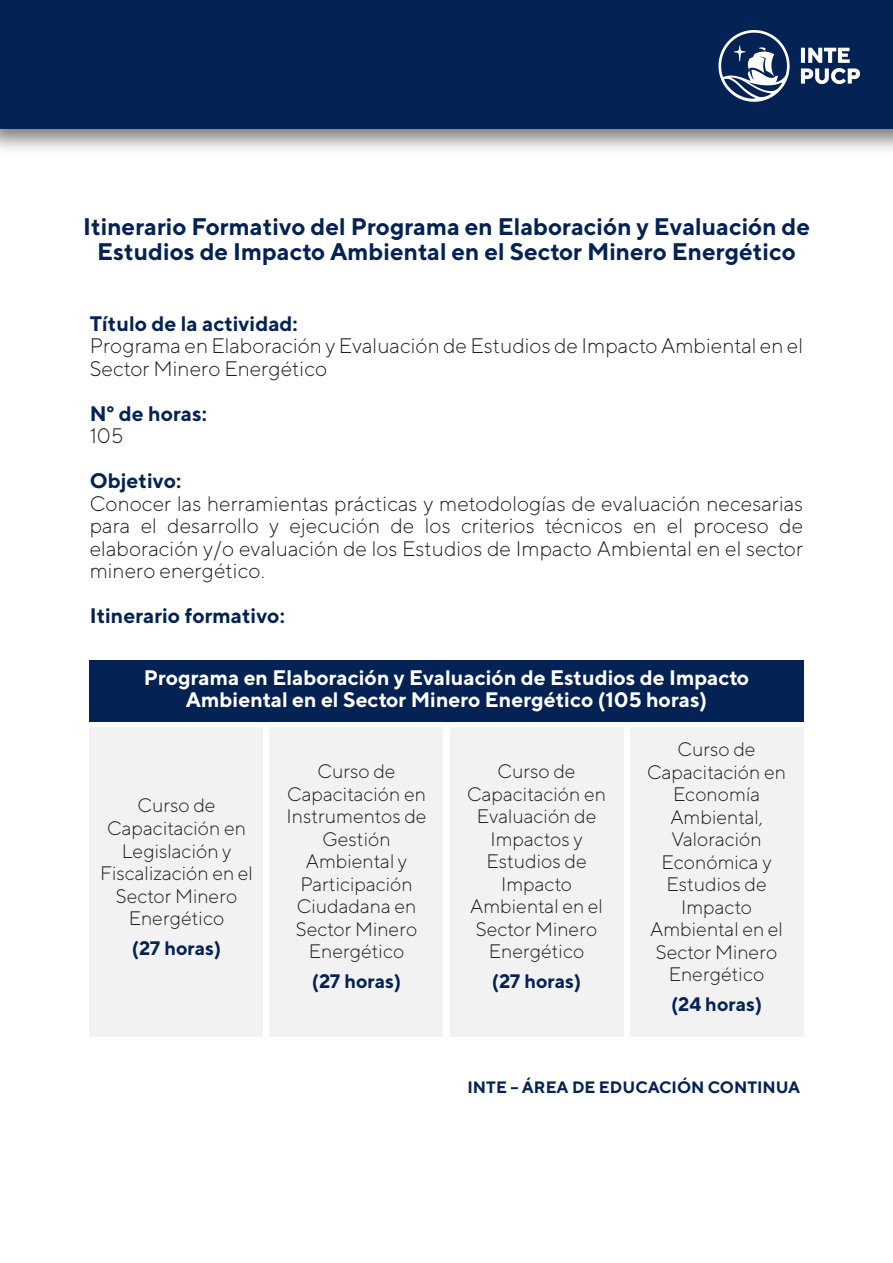
<style>
.page{position:relative;width:893px;height:1263px;background:#fff}
.page>*{position:absolute;margin:0;border:0;box-sizing:border-box;transform-origin:0 0}
.t1{font:700 24px/25.5px "TT Norms";color:#042354;text-align:center}
.t2{font:300 21px/22.5px "TT Norms";color:#1d1d1b}
.t3{font:700 21px/22.5px "TT Norms";color:#fff;text-align:center}
.t4{font:700 21px "TT Norms";color:#042354}
.t5{font:300 19.5px/22.5px "TT Norms";color:#1d1d1b;text-align:center}
.t6{font:700 19.5px "TT Norms";color:#042354}
.t7{font:700 16.5px "TT Norms";color:#042354}
</style>
<div class="page">
<div style="left:0;top:0;width:893px;height:129px;background:#042354"></div>
<img style="left:688px;top:30px;width:205px;height:101px">
<div style="left:89px;top:660px;width:714px;height:61px;background:#042354"></div>
<div style="left:89px;top:727px;width:173px;height:309px;background:#f2f2f2"></div>
<div style="left:270px;top:727px;width:173px;height:309px;background:#f2f2f2"></div>
<div style="left:450px;top:727px;width:173px;height:309px;background:#f2f2f2"></div>
<div style="left:630px;top:727px;width:173px;height:309px;background:#f2f2f2"></div>
<p class="t1" style="left:83px;top:213px;width:729px">Itinerario Formativo del Programa en Elaboración y Evaluación de<br>Estudios de Impacto Ambiental en el Sector Minero Energético</p>
<p class="t4" style="left:90px;top:310px;width:210px">Título de la actividad:</p>
<p class="t2" style="left:90px;top:334px;width:715px">Programa en Elaboración y Evaluación de Estudios de Impacto Ambiental en el<br>Sector Minero Energético</p>
<p class="t4" style="left:90px;top:400px;width:119px">N° de horas:</p>
<p class="t2" style="left:90px;top:424px;width:35px">105</p>
<p class="t4" style="left:90px;top:468px;width:93px">Objetivo:</p>
<p class="t2" style="left:90px;top:492px;width:715px;text-align:justify">Conocer las herramientas prácticas y metodologías de evaluación necesarias para el desarrollo y ejecución de los criterios técnicos en el proceso de elaboración y/o evaluación de los Estudios de Impacto Ambiental en el sector minero energético.</p>
<p class="t4" style="left:90px;top:603px;width:197px">Itinerario formativo:</p>
<p class="t3" style="left:144px;top:666px;width:607px">Programa en Elaboración y Evaluación de Estudios de Impacto<br>Ambiental en el Sector Minero Energético (105 horas)</p>
<p class="t5" style="left:100px;top:794px;width:154px">Curso de<br>Capacitación en<br>Legislación y<br>Fiscalización en el<br>Sector Minero<br>Energético</p>
<p class="t6" style="left:132px;top:936px;width:91px">(27 horas)</p>
<p class="t5" style="left:287px;top:760px;width:142px">Curso de<br>Capacitación en<br>Instrumentos de<br>Gestión<br>Ambiental y<br>Participación<br>Ciudadana en<br>Sector Minero<br>Energético</p>
<p class="t6" style="left:312px;top:969px;width:91px">(27 horas)</p>
<p class="t5" style="left:467px;top:760px;width:140px">Curso de<br>Capacitación en<br>Evaluación de<br>Impactos y<br>Estudios de<br>Impacto<br>Ambiental en el<br>Sector Minero<br>Energético</p>
<p class="t6" style="left:492px;top:969px;width:91px">(27 horas)</p>
<p class="t5" style="left:647px;top:738px;width:140px">Curso de<br>Capacitación en<br>Economía<br>Ambiental,<br>Valoración<br>Económica y<br>Estudios de<br>Impacto<br>Ambiental en el<br>Sector Minero<br>Energético</p>
<p class="t6" style="left:671px;top:992px;width:93px">(24 horas)</p>
<p class="t7" style="left:468px;top:1076px;width:334px">INTE – ÁREA DE EDUCACIÓN CONTINUA</p>
</div>
